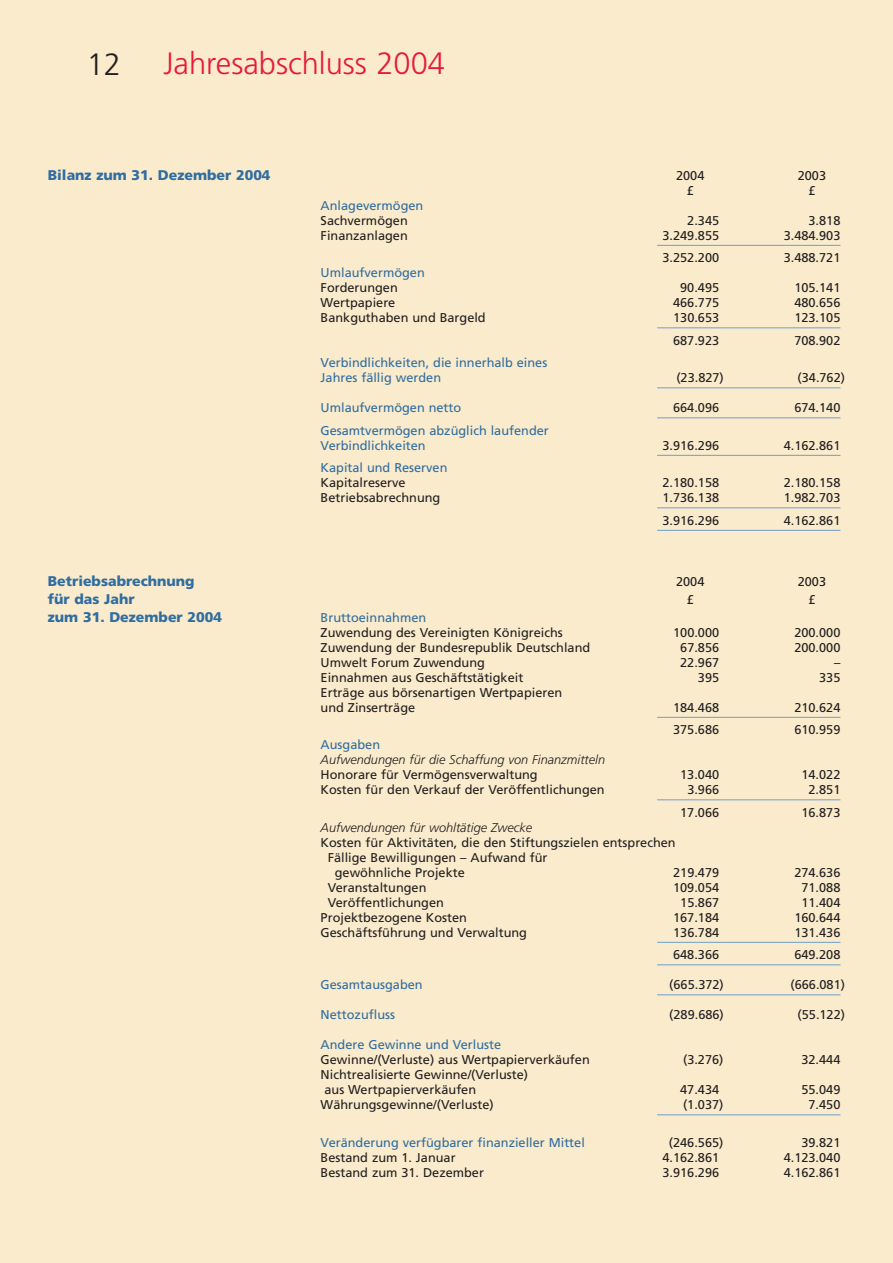
<style>
.page{position:relative;width:893px;height:1263px;background:#fff}
.page>*{position:absolute;margin:0;border:0;box-sizing:border-box;transform-origin:0 0}
.t1{font:300 30.9px "Frutiger";color:#e71939}
.t2{font:300 30.9px "Frutiger";color:#231f20}
.t3{font:900 14.1px "Frutiger";color:#316da0}
.t4{font:12.75px/15px "Frutiger";color:#231f20}
.t5{font:12.75px/15px "Frutiger";color:#316da0}
.t6{font:italic 300 12.75px "Frutiger";color:#231f20}
</style>
<div class="page">
<div style="left:0;top:0;width:892px;height:1263px;background:#f9ebcc"></div>
<hr style="left:657px;top:245px;width:183px;height:1px;background:#6f9ecc">
<hr style="left:657px;top:327px;width:183px;height:1px;background:#6f9ecc">
<hr style="left:657px;top:387px;width:183px;height:1px;background:#6f9ecc">
<hr style="left:657px;top:417px;width:183px;height:1px;background:#6f9ecc">
<hr style="left:657px;top:455px;width:183px;height:1px;background:#6f9ecc">
<hr style="left:657px;top:507px;width:183px;height:1px;background:#6f9ecc">
<hr style="left:657px;top:530px;width:183px;height:1px;background:#6f9ecc">
<hr style="left:657px;top:717px;width:183px;height:1px;background:#6f9ecc">
<hr style="left:657px;top:799px;width:183px;height:1px;background:#6f9ecc">
<hr style="left:657px;top:942px;width:183px;height:1px;background:#6f9ecc">
<hr style="left:657px;top:964px;width:183px;height:1px;background:#6f9ecc">
<hr style="left:657px;top:994px;width:183px;height:1px;background:#6f9ecc">
<hr style="left:657px;top:1114px;width:183px;height:1px;background:#6f9ecc">
<h1 class="t2" style="left:87px;top:51px;width:36px">12</h1>
<h1 class="t1" style="left:163px;top:51px;width:283px">Jahresabschluss 2004</h1>
<p class="t3" style="left:48px;top:169px;width:224px">Bilanz zum 31. Dezember 2004</p>
<p class="t4" style="left:676px;top:169px;width:30px">2004</p>
<p class="t4" style="left:797px;top:169px;width:30px">2003</p>
<p class="t4" style="left:686px;top:184px;width:9px">£</p>
<p class="t4" style="left:808px;top:184px;width:9px">£</p>
<p class="t5" style="left:320px;top:199px;width:104px">Anlagevermögen</p>
<p class="t4" style="left:320px;top:214px;width:89px">Sachvermögen</p>
<p class="t4" style="left:687px;top:214px;width:33px">2.345</p>
<p class="t4" style="left:808px;top:214px;width:33px">3.818</p>
<p class="t4" style="left:320px;top:229px;width:89px">Finanzanlagen</p>
<p class="t4" style="left:662px;top:229px;width:58px">3.249.855</p>
<p class="t4" style="left:783px;top:229px;width:58px">3.484.903</p>
<p class="t4" style="left:662px;top:252px;width:58px">3.252.200</p>
<p class="t4" style="left:783px;top:252px;width:58px">3.488.721</p>
<p class="t5" style="left:320px;top:267px;width:106px">Umlaufvermögen</p>
<p class="t4" style="left:320px;top:282px;width:79px">Forderungen</p>
<p class="t4" style="left:680px;top:282px;width:40px">90.495</p>
<p class="t4" style="left:794px;top:282px;width:48px">105.141</p>
<p class="t4" style="left:320px;top:297px;width:76px">Wertpapiere</p>
<p class="t4" style="left:673px;top:297px;width:48px">466.775</p>
<p class="t4" style="left:794px;top:297px;width:48px">480.656</p>
<p class="t4" style="left:320px;top:312px;width:167px">Bankguthaben und Bargeld</p>
<p class="t4" style="left:673px;top:312px;width:48px">130.653</p>
<p class="t4" style="left:794px;top:312px;width:48px">123.105</p>
<p class="t4" style="left:673px;top:334px;width:48px">687.923</p>
<p class="t4" style="left:794px;top:334px;width:48px">708.902</p>
<p class="t5" style="left:320px;top:357px;width:228px">Verbindlichkeiten, die innerhalb eines<br>Jahres fällig werden</p>
<p class="t4" style="left:676px;top:372px;width:49px">(23.827)</p>
<p class="t4" style="left:797px;top:372px;width:49px">(34.762)</p>
<p class="t5" style="left:320px;top:402px;width:142px">Umlaufvermögen netto</p>
<p class="t4" style="left:673px;top:402px;width:48px">664.096</p>
<p class="t4" style="left:794px;top:402px;width:48px">674.140</p>
<p class="t5" style="left:320px;top:424px;width:230px">Gesamtvermögen abzüglich laufender<br>Verbindlichkeiten</p>
<p class="t4" style="left:662px;top:439px;width:58px">3.916.296</p>
<p class="t4" style="left:783px;top:439px;width:58px">4.162.861</p>
<p class="t5" style="left:320px;top:462px;width:128px">Kapital und Reserven</p>
<p class="t4" style="left:320px;top:477px;width:87px">Kapitalreserve</p>
<p class="t4" style="left:662px;top:477px;width:58px">2.180.158</p>
<p class="t4" style="left:783px;top:477px;width:58px">2.180.158</p>
<p class="t4" style="left:320px;top:492px;width:121px">Betriebsabrechnung</p>
<p class="t4" style="left:662px;top:492px;width:58px">1.736.138</p>
<p class="t4" style="left:783px;top:492px;width:58px">1.982.703</p>
<p class="t4" style="left:662px;top:514px;width:58px">3.916.296</p>
<p class="t4" style="left:783px;top:514px;width:58px">4.162.861</p>
<p class="t3" style="left:48px;top:576px;width:148px">Betriebsabrechnung</p>
<p class="t4" style="left:676px;top:575px;width:30px">2004</p>
<p class="t4" style="left:797px;top:575px;width:30px">2003</p>
<p class="t3" style="left:48px;top:593px;width:88px">für das Jahr</p>
<p class="t4" style="left:686px;top:593px;width:9px">£</p>
<p class="t4" style="left:808px;top:593px;width:9px">£</p>
<p class="t3" style="left:48px;top:611px;width:176px">zum 31. Dezember 2004</p>
<p class="t5" style="left:320px;top:611px;width:107px">Bruttoeinnahmen</p>
<p class="t4" style="left:320px;top:626px;width:244px">Zuwendung des Vereinigten Königreichs</p>
<p class="t4" style="left:673px;top:626px;width:48px">100.000</p>
<p class="t4" style="left:794px;top:626px;width:48px">200.000</p>
<p class="t4" style="left:320px;top:641px;width:271px">Zuwendung der Bundesrepublik Deutschland</p>
<p class="t4" style="left:680px;top:641px;width:40px">67.856</p>
<p class="t4" style="left:794px;top:641px;width:48px">200.000</p>
<p class="t4" style="left:320px;top:656px;width:166px">Umwelt Forum Zuwendung</p>
<p class="t4" style="left:680px;top:656px;width:40px">22.967</p>
<p class="t4" style="left:834px;top:656px;width:8px">–</p>
<p class="t4" style="left:320px;top:671px;width:204px">Einnahmen aus Geschäftstätigkeit</p>
<p class="t4" style="left:698px;top:671px;width:23px">395</p>
<p class="t4" style="left:819px;top:671px;width:23px">335</p>
<p class="t4" style="left:320px;top:686px;width:243px">Erträge aus börsenartigen Wertpapieren und Zinserträge</p>
<p class="t4" style="left:673px;top:701px;width:48px">184.468</p>
<p class="t4" style="left:794px;top:701px;width:48px">210.624</p>
<p class="t4" style="left:673px;top:724px;width:48px">375.686</p>
<p class="t4" style="left:794px;top:724px;width:48px">610.959</p>
<p class="t5" style="left:320px;top:739px;width:61px">Ausgaben</p>
<p class="t6" style="left:320px;top:755px;width:286px">Aufwendungen für die Schaffung von Finanzmitteln</p>
<p class="t4" style="left:320px;top:769px;width:218px">Honorare für Vermögensverwaltung</p>
<p class="t4" style="left:680px;top:769px;width:40px">13.040</p>
<p class="t4" style="left:801px;top:769px;width:40px">14.022</p>
<p class="t4" style="left:320px;top:784px;width:285px">Kosten für den Verkauf der Veröffentlichungen</p>
<p class="t4" style="left:687px;top:784px;width:33px">3.966</p>
<p class="t4" style="left:808px;top:784px;width:33px">2.851</p>
<p class="t4" style="left:680px;top:806px;width:40px">17.066</p>
<p class="t4" style="left:801px;top:806px;width:40px">16.873</p>
<p class="t6" style="left:320px;top:822px;width:213px">Aufwendungen für wohltätige Zwecke</p>
<p class="t4" style="left:320px;top:836px;width:356px">Kosten für Aktivitäten, die den Stiftungszielen entsprechen</p>
<p class="t4" style="left:328px;top:851px;width:221px">Fällige Bewilligungen – Aufwand für</p>
<p class="t4" style="left:335px;top:866px;width:131px">gewöhnliche Projekte</p>
<p class="t4" style="left:673px;top:866px;width:48px">219.479</p>
<p class="t4" style="left:794px;top:866px;width:48px">274.636</p>
<p class="t4" style="left:328px;top:881px;width:100px">Veranstaltungen</p>
<p class="t4" style="left:673px;top:881px;width:48px">109.054</p>
<p class="t4" style="left:801px;top:881px;width:40px">71.088</p>
<p class="t4" style="left:328px;top:896px;width:118px">Veröffentlichungen</p>
<p class="t4" style="left:680px;top:896px;width:40px">15.867</p>
<p class="t4" style="left:801px;top:896px;width:40px">11.404</p>
<p class="t4" style="left:320px;top:911px;width:148px">Projektbezogene Kosten</p>
<p class="t4" style="left:673px;top:911px;width:48px">167.184</p>
<p class="t4" style="left:794px;top:911px;width:48px">160.644</p>
<p class="t4" style="left:320px;top:926px;width:208px">Geschäftsführung und Verwaltung</p>
<p class="t4" style="left:673px;top:926px;width:48px">136.784</p>
<p class="t4" style="left:794px;top:926px;width:48px">131.436</p>
<p class="t4" style="left:673px;top:949px;width:48px">648.366</p>
<p class="t4" style="left:794px;top:949px;width:48px">649.208</p>
<p class="t5" style="left:320px;top:979px;width:104px">Gesamtausgaben</p>
<p class="t4" style="left:669px;top:979px;width:56px">(665.372)</p>
<p class="t4" style="left:790px;top:979px;width:56px">(666.081)</p>
<p class="t5" style="left:320px;top:1009px;width:76px">Nettozufluss</p>
<p class="t4" style="left:669px;top:1009px;width:56px">(289.686)</p>
<p class="t4" style="left:797px;top:1009px;width:49px">(55.122)</p>
<p class="t5" style="left:320px;top:1039px;width:182px">Andere Gewinne und Verluste</p>
<p class="t4" style="left:320px;top:1054px;width:271px">Gewinne/(Verluste) aus Wertpapierverkäufen</p>
<p class="t4" style="left:683px;top:1054px;width:42px">(3.276)</p>
<p class="t4" style="left:801px;top:1054px;width:40px">32.444</p>
<p class="t4" style="left:324px;top:1069px;width:205px;text-indent:-4px">Nichtrealisierte Gewinne/(Verluste) aus Wertpapierverkäufen</p>
<p class="t4" style="left:680px;top:1084px;width:40px">47.434</p>
<p class="t4" style="left:801px;top:1084px;width:40px">55.049</p>
<p class="t4" style="left:320px;top:1099px;width:175px">Währungsgewinne/(Verluste)</p>
<p class="t4" style="left:683px;top:1099px;width:42px">(1.037)</p>
<p class="t4" style="left:808px;top:1099px;width:33px">7.450</p>
<p class="t5" style="left:320px;top:1136px;width:266px">Veränderung verfügbarer finanzieller Mittel</p>
<p class="t4" style="left:669px;top:1136px;width:56px">(246.565)</p>
<p class="t4" style="left:801px;top:1136px;width:40px">39.821</p>
<p class="t4" style="left:320px;top:1151px;width:136px">Bestand zum 1. Januar</p>
<p class="t4" style="left:662px;top:1151px;width:58px">4.162.861</p>
<p class="t4" style="left:783px;top:1151px;width:58px">4.123.040</p>
<p class="t4" style="left:320px;top:1166px;width:165px">Bestand zum 31. Dezember</p>
<p class="t4" style="left:662px;top:1166px;width:58px">3.916.296</p>
<p class="t4" style="left:783px;top:1166px;width:58px">4.162.861</p>
</div>
